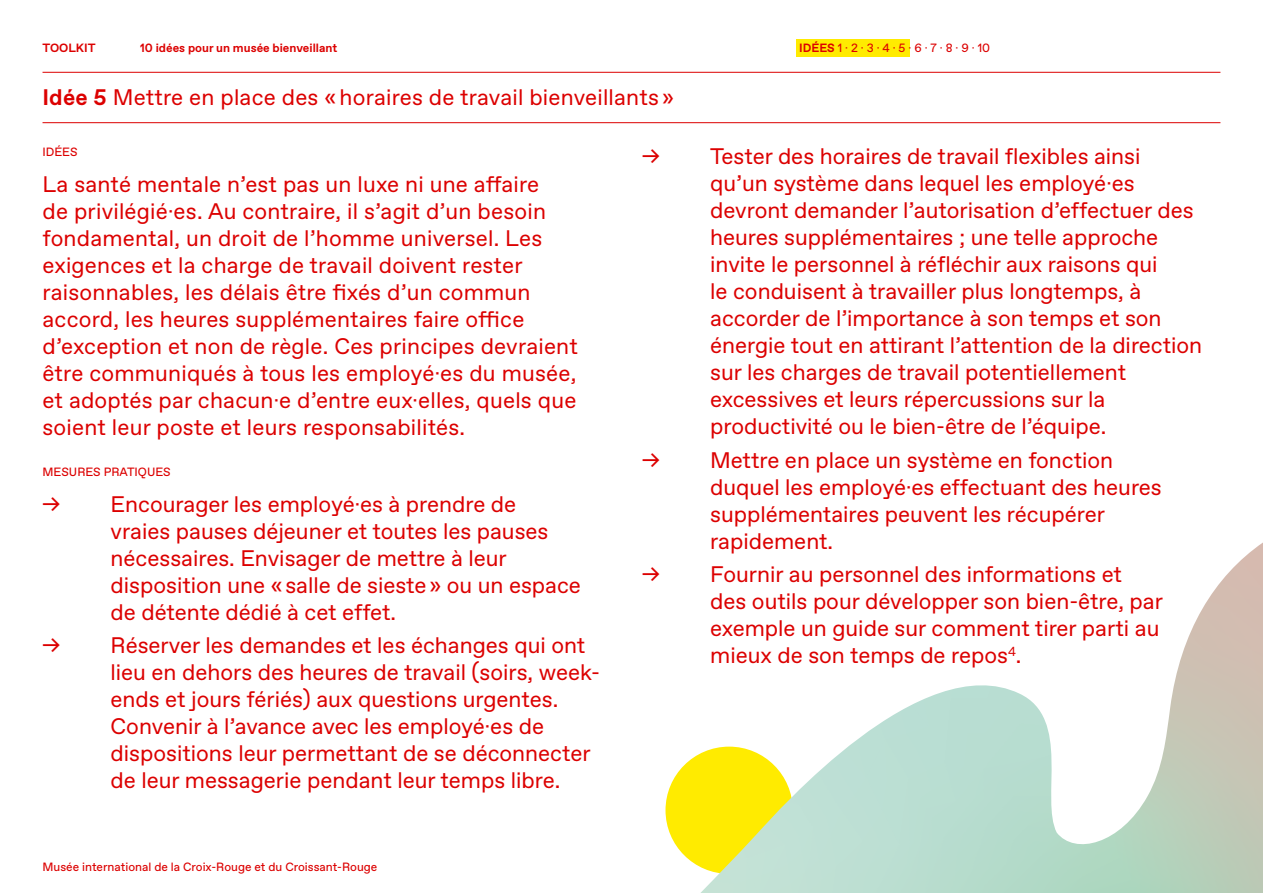
<style>
.page{position:relative;width:1263px;height:893px;background:#fff}
.page>*{position:absolute;margin:0;border:0;box-sizing:border-box;transform-origin:0 0}
.t1{font:22.5px/27px "ABC Favorit";color:#dc0000}
.t2{font:12px "ABC Favorit";color:#dc0000}
.t3{font:700 12px "ABC Favorit";color:#dc0000}
.s1{font-weight:700}
</style>
<div class="page">
<div style="left:665px;top:747px;width:128px;height:127px;background:#ffeb00;border-radius:50%"></div>
<hr style="left:43px;top:72px;width:1177px;height:1px;background:#dc0000">
<hr style="left:43px;top:122px;width:1177px;height:1px;background:#dc0000">
<svg style="left:700px;top:542px;width:563px;height:351px"></svg>
<div style="left:797px;top:39px;width:113px;height:18px;background:#ffeb00"></div>
<p class="t3" style="left:140px;top:40px;width:199px">10 idées pour un musée bienveillant</p>
<p class="t2" style="left:799px;top:41px;width:192px"><span class="s1">IDÉES</span> 1 · 2 · 3 · 4 · 5 · 6 · 7 · 8 · 9 · 10</p>
<p class="t3" style="left:43px;top:40px;width:55px">TOOLKIT</p>
<p class="t1" style="left:43px;top:84px;width:633px"><span class="s1">Idée 5</span> Mettre en place des « horaires de travail bienveillants »</p>
<p class="t1" style="left:710px;top:143px;width:493px;text-indent:-68px">→ Tester des horaires de travail flexibles ainsi qu’un système dans lequel les employé·es devront demander l’autorisation d’effectuer des heures supplémentaires ; une telle approche invite le personnel à réfléchir aux raisons qui<br>le conduisent à travailler plus longtemps, à accorder de l’importance à son temps et son énergie tout en attirant l’attention de la direction sur les charges de travail potentiellement excessives et leurs répercussions sur la productivité ou le bien-être de l’équipe.</p>
<p class="t1" style="left:710px;top:447px;width:453px;text-indent:-68px">→ Mettre en place un système en fonction duquel les employé·es effectuant des heures supplémentaires peuvent les récupérer rapidement.</p>
<p class="t1" style="left:710px;top:561px;width:454px;text-indent:-68px">→ Fournir au personnel des informations et des outils pour développer son bien-être, par exemple un guide sur comment tirer parti au mieux de son temps de repos<sup>4</sup>.</p>
<p class="t2" style="left:43px;top:145px;width:37px">IDÉES</p>
<p class="t1" style="left:43px;top:171px;width:537px">La santé mentale n’est pas un luxe ni une affaire<br>de privilégié·es. Au contraire, il s’agit d’un besoin fondamental, un droit de l’homme universel. Les exigences et la charge de travail doivent rester raisonnables, les délais être fixés d’un commun accord, les heures supplémentaires faire office d’exception et non de règle. Ces principes devraient être communiqués à tous les employé·es du musée, et adoptés par chacun·e d’entre eux·elles, quels que soient leur poste et leurs responsabilités.</p>
<p class="t2" style="left:43px;top:465px;width:130px">MESURES PRATIQUES</p>
<p class="t1" style="left:111px;top:491px;width:472px;text-indent:-68px">→ Encourager les employé·es à prendre de vraies pauses déjeuner et toutes les pauses nécessaires. Envisager de mettre à leur disposition une « salle de sieste » ou un espace de détente dédié à cet effet.</p>
<p class="t1" style="left:111px;top:632px;width:491px;text-indent:-68px">→ Réserver les demandes et les échanges qui ont lieu en dehors des heures de travail (soirs, week&shy;ends et jours fériés) aux questions urgentes.<br>Convenir à l’avance avec les employé·es de dispositions leur permettant de se déconnecter de leur messagerie pendant leur temps libre.</p>
<p class="t2" style="left:43px;top:860px;width:336px">Musée international de la Croix-Rouge et du Croissant-Rouge</p>
</div>
